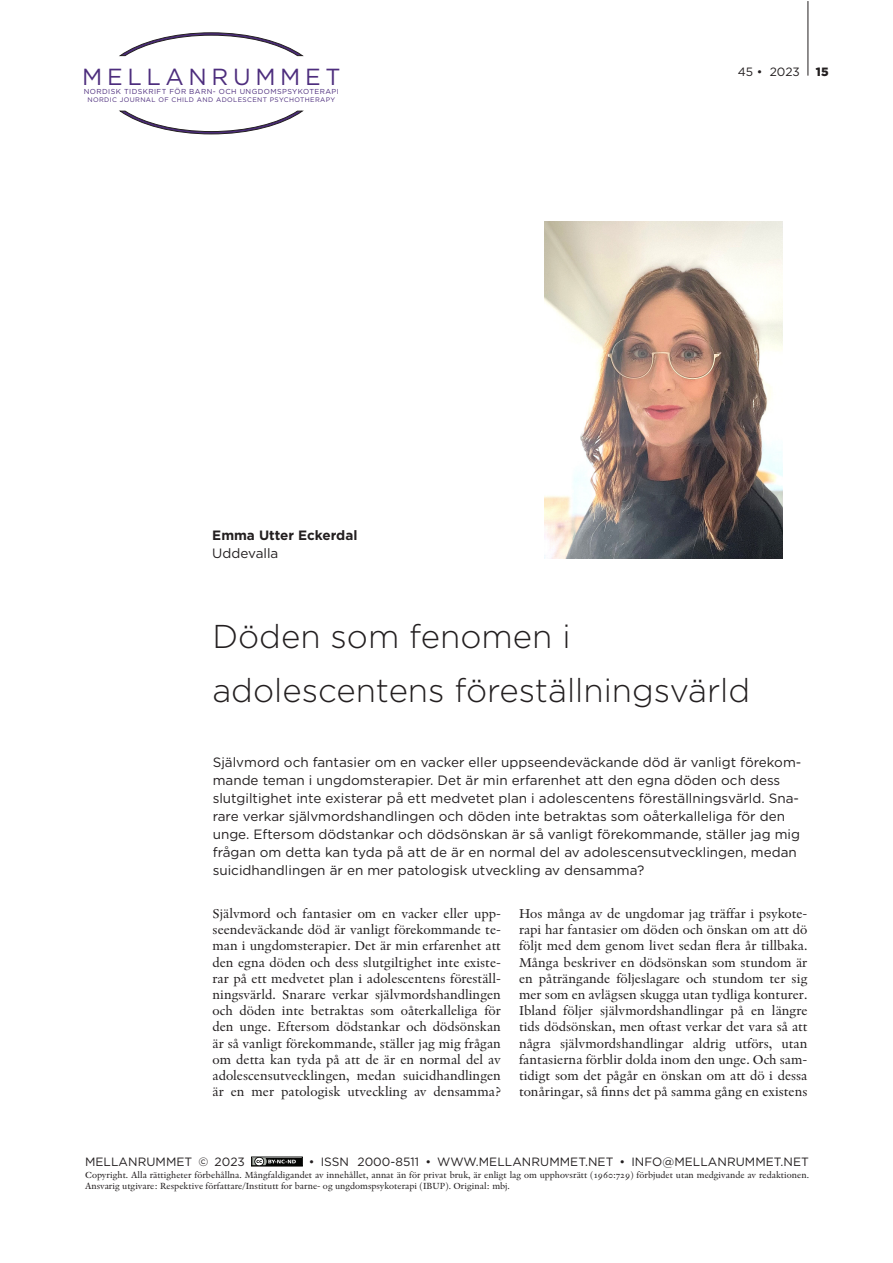
<style>
.page{position:relative;width:893px;height:1263px;background:#fff}
.page>*{position:absolute;margin:0;border:0;box-sizing:border-box;transform-origin:0 0}
.Rubrik1{font:300 33px/54px "Gotham";color:#231f20}
.t1{font:23.25px "Gotham";letter-spacing:.2em;color:#4d2d7d}
.Bröd-1{font:13.5px/16.2px "Indigo Regular Os F";color:#231f20;text-align:justify}
.Ingress{font:13.5px/18px "Gotham";color:#231f20}
.Författare{font:700 13.5px "Gotham";color:#231f20}
.t2{font:12px "Gotham";letter-spacing:.005em;color:#231f20}
.t3{font:900 12px "Gotham";color:#231f20}
.t4{font:9.3px/11.1px "Indigo Regular Os F";color:#231f20}
.t5{font:7.2px "Gotham";letter-spacing:.06em;color:#4d2d7d}
.t6{font:6.6px "Gotham";letter-spacing:.06em;color:#4d2d7d}
</style>
<div class="page">
<hr style="left:808px;top:1px;width:1px;height:75px;background:#231f20">
<div style="left:251px;top:1157px;width:52px;height:9px;border:1px solid #040503"></div>
<div style="left:252px;top:1158px;width:49px;height:7px;background:#040503"></div>
<svg style="left:251px;top:1157px;width:45px;height:10px"></svg>
<svg style="left:119px;top:32px;width:184px;height:102px"></svg>
<img style="left:544px;top:221px;width:239px;height:337px">
<h2 class="t1" style="left:82px;top:62px;width:260px">MELLANRUMMET</h2>
<p class="t5" style="left:84px;top:87px;width:257px">NORDISK TIDSKRIFT FÖR BARN- OCH UNGDOMSPSYKOTERAPI</p>
<p class="t6" style="left:87px;top:96px;width:249px">NORDIC JOURNAL OF CHILD AND ADOLESCENT PSYCHOTHERAPY</p>
<p class="Författare" style="left:212px;top:527px;width:147px">Emma Utter Eckerdal</p>
<p class="Ingress" style="left:212px;top:544px;width:68px">Uddevalla</p>
<p class="t2" style="left:738px;top:64px;width:64px">45 • 2023</p>
<p class="t3" style="left:816px;top:64px;width:14px">15</p>
<p class="Rubrik1" style="left:212px;top:609px;width:539px">Döden som fenomen i adolescentens föreställningsvärld</p>
<p class="Ingress" style="left:213px;top:753px;width:590px">Självmord och fantasier om en vacker eller uppseendeväckande död är vanligt förekom&shy;mande teman i ungdomsterapier. Det är min erfarenhet att den egna döden och dess slutgiltighet inte existerar på ett medvetet plan i adolescentens föreställningsvärld. Sna&shy;rare verkar självmordshandlingen och döden inte betraktas som oåterkalleliga för den unge. Eftersom dödstankar och dödsönskan är så vanligt förekommande, ställer jag mig frågan om detta kan tyda på att de är en normal del av adolescensutvecklingen, medan suicidhandlingen är en mer patologisk utveckling av densamma?</p>
<p class="Bröd-1" style="left:212px;top:905px;width:290px">Självmord och fantasier om en vacker eller upp&shy;seendeväckande död är vanligt förekommande te&shy;man i ungdomsterapier. Det är min erfarenhet att den egna döden och dess slutgiltighet inte existe&shy;rar på ett medvetet plan i adolescentens föreställ&shy;ningsvärld. Snarare verkar självmordshandlingen och döden inte betraktas som oåterkalleliga för den unge. Eftersom dödstankar och dödsönskan är så vanligt förekommande, ställer jag mig frågan om detta kan tyda på att de är en normal del av adolescensutvecklingen, medan suicidhandlingen är en mer patologisk utveckling av densamma?</p>
<p class="Bröd-1" style="left:519px;top:905px;width:290px">Hos många av de ungdomar jag träffar i psykote&shy;rapi har fantasier om döden och önskan om att dö följt med dem genom livet sedan flera år tillbaka.<br>Många beskriver en dödsönskan som stundom är en påträngande följeslagare och stundom ter sig mer som en avlägsen skugga utan tydliga konturer.<br>Ibland följer självmordshandlingar på en längre tids dödsönskan, men oftast verkar det vara så att några självmordshandlingar aldrig utförs, utan fantasierna förblir dolda inom den unge. Och sam&shy;tidigt som det pågår en önskan om att dö i dessa tonåringar, så finns det på samma gång en existens</p>
<p class="t2" style="left:85px;top:1155px;width:161px">MELLANRUMMET © 2023</p>
<p class="t2" style="left:309px;top:1155px;width:502px">• ISSN 2000-8511 • WWW.MELLANRUMMET.NET • INFO@MELLANRUMMET.NET</p>
<p class="t4" style="left:85px;top:1169px;width:725px">Copyright. Alla rättigheter förbehållna. Mångfaldigandet av innehållet, annat än för privat bruk, är enligt lag om upphovsrätt (1960:729) förbjudet utan medgivande av redaktionen.<br>Ansvarig utgivare: Respektive författare/Institutt for barne- og ungdomspsykoterapi (IBUP). Original: mbj.</p>
</div>
